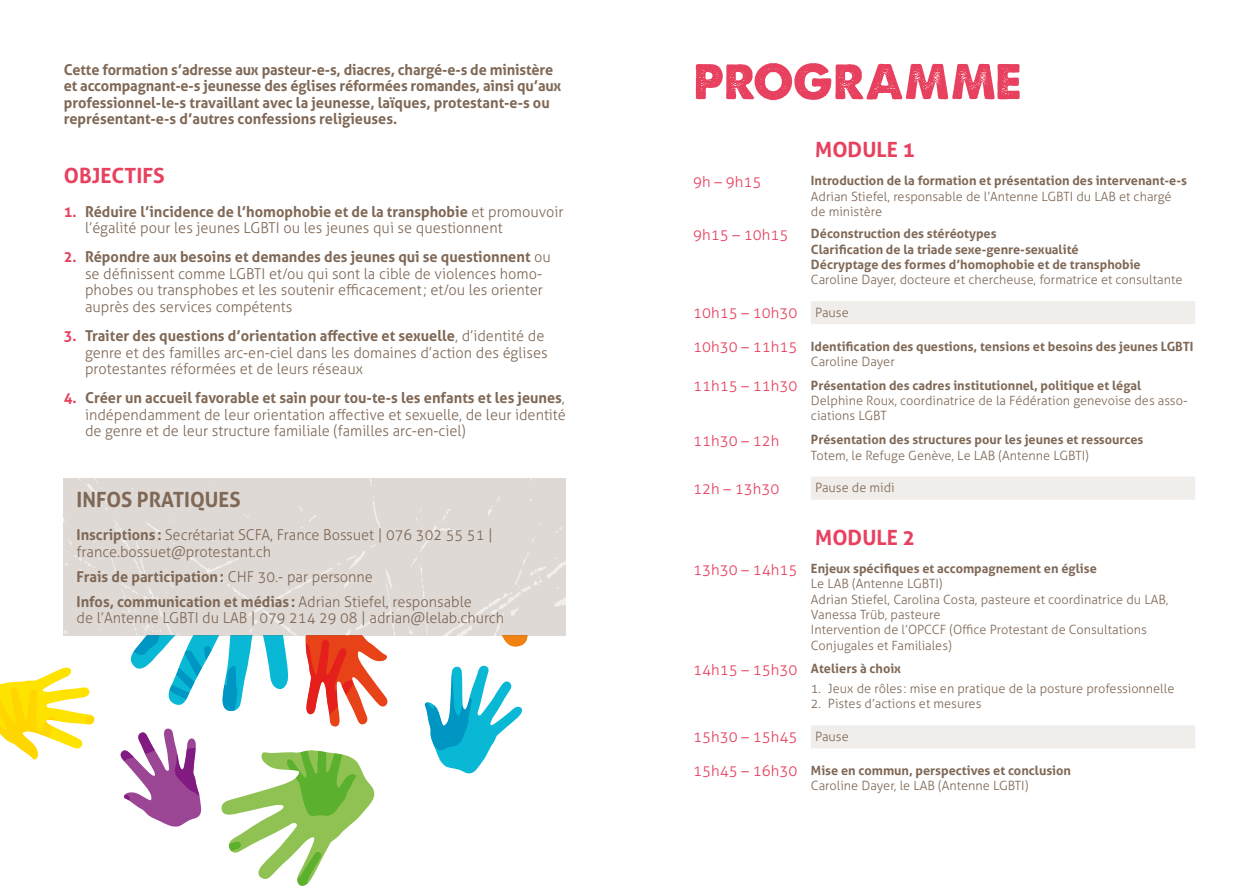
<style>
.page{position:relative;width:1259px;height:893px;background:#fff}
.page>*{position:absolute;margin:0;border:0;box-sizing:border-box;transform-origin:0 0}
.t1{font:700 21px "Aller";color:#e7415f}
.t2{font:700 21px "Aller";color:#7f6856}
.t3{font:300 15px/16.5px "Aller";color:#7f6856}
.t4{font:700 15px/16.5px "Aller";letter-spacing:-.01em;color:#7f6856}
.t5{font:300 15px "Aller";color:#e7415f}
.t6{font:300 12.75px/15.3px "Aller";color:#7f6856}
.t7{font:700 12.75px/15.3px "Aller";color:#7f6856}
.s1{font-weight:700;color:#e7415f}
.s2{font-weight:700}
.s3{font-weight:300}
.s4{font-size:12.75px;color:#7f6856}
.s5{font-weight:300;font-size:15px;color:#e7415f}
.s6{font-size:15px;color:#e7415f}
</style>
<div class="page">
<svg style="left:696px;top:63px;width:323px;height:37px"></svg>
<svg style="left:811px;top:301px;width:384px;height:447px"></svg>
<svg style="left:0;top:478px;width:566px;height:408px"></svg>
<p class="t4" style="left:64px;top:61px;width:499px">Cette formation s’adresse aux pasteur-e-s, diacres, chargé-e-s de ministère et accompagnant-e-s jeunesse des églises réformées romandes, ainsi qu’aux professionnel-le-s travaillant avec la jeunesse, laïques, protestant-e-s ou représentant-e-s d’autres confessions religieuses.</p>
<h1 class="t1" style="left:64px;top:163px;width:102px">Objectifs</h1>
<p class="t3" style="left:85px;top:203px;width:480px;text-indent:-21px"><span class="s1">1.</span> <span class="s2">Réduire l’incidence de l’homophobie et de la transphobie</span> et promouvoir l’égalité pour les jeunes LGBTI ou les jeunes qui se questionnent</p>
<p class="t3" style="left:85px;top:249px;width:467px;text-indent:-21px"><span class="s1">2.</span> <span class="s2">Répondre aux besoins et demandes des jeunes qui se questionnent</span> ou se définissent comme LGBTI et/ou qui sont la cible de violences homo&shy;phobes ou transphobes et les soutenir efficacement; et/ou les orienter auprès des services compétents</p>
<p class="t3" style="left:85px;top:328px;width:464px;text-indent:-21px"><span class="s1">3.</span> <span class="s2">Traiter des questions d’orientation affective et sexuelle</span>, d’identité de genre et des familles arc-en-ciel dans les domaines d’action des églises protestantes réformées et de leurs réseaux</p>
<p class="t3" style="left:85px;top:390px;width:482px;text-align:justify;text-indent:-21px"><span class="s1">4.</span> <span class="s2">Créer un accueil favorable et sain pour tou-te-s les enfants et les jeunes</span>, indépendamment de leur orientation affective et sexuelle, de leur identité de genre et de leur structure familiale (familles arc-en-ciel)</p>
<h1 class="t2" style="left:77px;top:486px;width:141px">INFOS PRATIQUES</h1>
<p class="t3" style="left:77px;top:527px;width:418px"><span class="s2">Inscriptions :</span> Secrétariat SCFA, France Bossuet | 076 302 55 51 | france.bossuet@protestant.ch</p>
<p class="t4" style="left:77px;top:564px;width:397px;line-height:25px">Frais de participation: <span class="s3">CHF 30.- par personne<br></span>Infos, communication et médias : <span class="s3">Adrian Stiefel, responsable</span></p>
<p class="t3" style="left:77px;top:610px;width:429px">de l’Antenne LGBTI du LAB | 079 214 29 08 | adrian@lelab.church</p>
<h1 class="t1" style="left:815px;top:137px;width:101px">Module 1</h1>
<p class="t5" style="left:693px;top:173px;width:70px">9h – 9h15</p>
<p class="t7" style="left:811px;top:173px;width:377px">Introduction de la formation et présentation des intervenant-e-s</p>
<p class="t6" style="left:811px;top:189px;width:362px">Adrian Stiefel, responsable de l’Antenne LGBTI du LAB et chargé de ministère</p>
<p class="t5" style="left:693px;top:226px;width:97px">9h15 – 10h15</p>
<p class="t7" style="left:811px;top:226px;width:331px">Déconstruction des stéréotypes<br>Clarification de la triade sexe-genre-sexualité<br>Décryptage des formes d’homophobie et de transphobie</p>
<p class="t6" style="left:811px;top:272px;width:373px">Caroline Dayer, docteure et chercheuse, formatrice et consultante</p>
<p class="t5" style="left:693px;top:304px;width:157px">10h15 – 10h30 <span class="s4">Pause</span></p>
<p class="t7" style="left:811px;top:338px;width:384px;text-indent:-118px"><span class="s5">10h30 – 11h15</span> Identification des questions, tensions et besoins des jeunes LGBTI<br><span class="s3">Caroline Dayer</span></p>
<p class="t6" style="left:811px;top:378px;width:378px;text-indent:-118px"><span class="s6">11h15 – 11h30</span> <span class="s2">Présentation des cadres institutionnel, politique et légal<br></span>Delphine Roux, coordinatrice de la Fédération genevoise des asso&shy;ciations LGBT</p>
<p class="t5" style="left:693px;top:432px;width:88px">11h30 – 12h</p>
<p class="t7" style="left:811px;top:432px;width:334px">Présentation des structures pour les jeunes et ressources</p>
<p class="t6" style="left:811px;top:447px;width:279px">Totem, le Refuge Genève, Le LAB (Antenne LGBTI)</p>
<p class="t5" style="left:693px;top:479px;width:88px">12h – 13h30</p>
<p class="t6" style="left:815px;top:480px;width:81px">Pause de midi</p>
<h1 class="t1" style="left:815px;top:524px;width:101px">Module 2</h1>
<p class="t6" style="left:811px;top:561px;width:359px;text-indent:-118px"><span class="s6">13h30 – 14h15</span> <span class="s2">Enjeux spécifiques et accompagnement en église<br></span>Le LAB (Antenne LGBTI)<br>Adrian Stiefel, Carolina Costa, pasteure et coordinatrice du LAB, Vanessa Trüb, pasteure<br>Intervention de l’OPCCF (Office Protestant de Consultations Conjugales et Familiales)</p>
<p class="t7" style="left:693px;top:661px;width:209px"><span class="s5">14h15 – 15h30</span> Ateliers à choix</p>
<p class="t6" style="left:811px;top:681px;width:365px">1. Jeux de rôles : mise en pratique de la posture professionnelle</p>
<p class="t6" style="left:811px;top:696px;width:172px">2. Pistes d’actions et mesures</p>
<p class="t5" style="left:693px;top:728px;width:157px">15h30 – 15h45 <span class="s4">Pause</span></p>
<p class="t7" style="left:811px;top:762px;width:261px;text-indent:-118px"><span class="s5">15h45 – 16h30</span> Mise en commun, perspectives et conclusion<br><span class="s3">Caroline Dayer, le LAB (Antenne LGBTI)</span></p>
</div>
